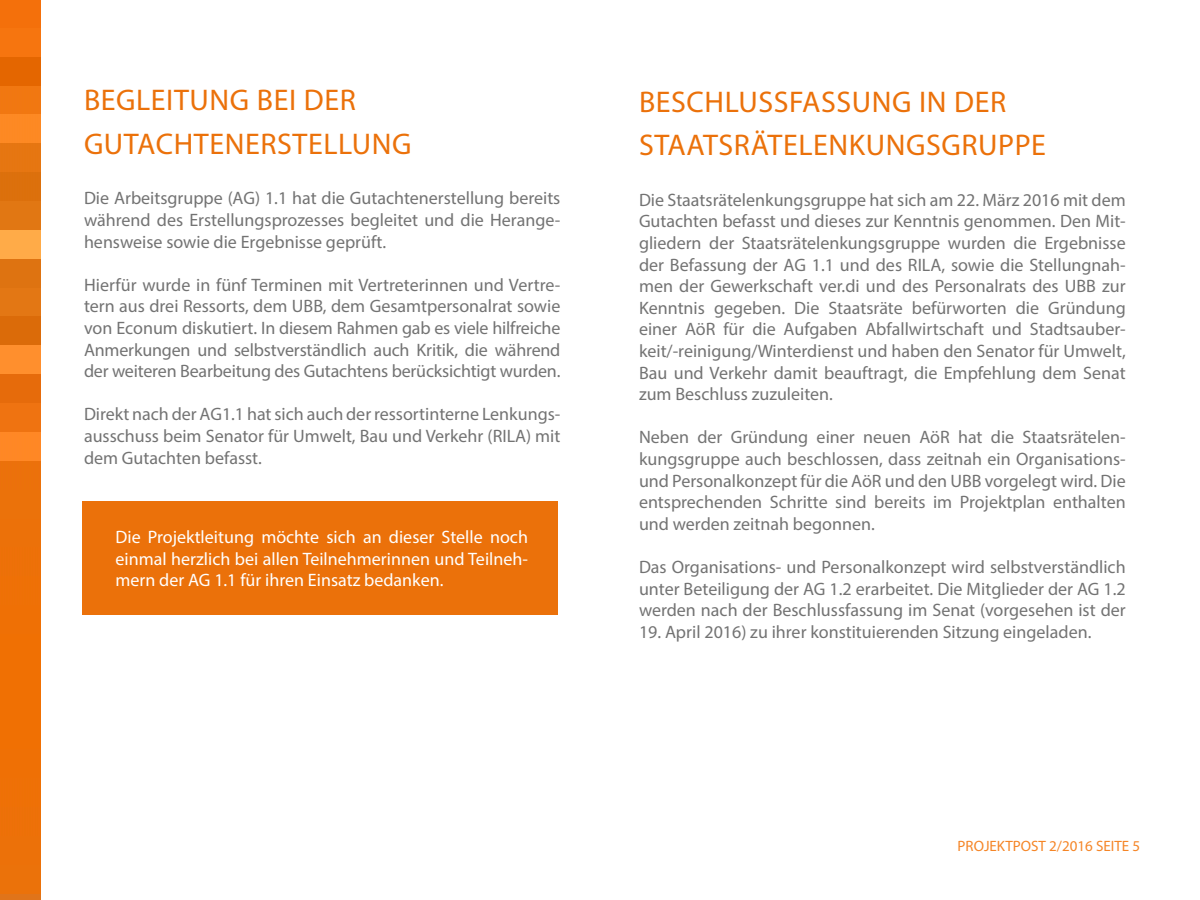
<style>
.page{position:relative;width:1200px;height:900px;background:#fff}
.page>*{position:absolute;margin:0;border:0;box-sizing:border-box;transform-origin:0 0}
.t1{font:30px/43.5px "Myriad Pro";letter-spacing:.02em;color:#eb710a}
.t2{font:18px/21.6px "Myriad Pro";color:#737373;text-align:justify}
.t3{font:18px/21.6px "Myriad Pro";color:#fff;text-align:justify}
.t4{font:15px "Myriad Pro";color:#f58526}
</style>
<div class="page">
<img style="left:0;top:0;width:40px;height:900px">
<div style="left:83px;top:501px;width:475px;height:114px;background:#eb710a"></div>
<h1 class="t1" style="left:84px;top:78px;width:329px">BEGLEITUNG BEI DER<br>GUTACHTENERSTELLUNG</h1>
<p class="t2" style="left:84px;top:187px;width:478px">Die Arbeitsgruppe (AG) 1.1 hat die Gutachtenerstellung bereits während des Erstellungsprozesses begleitet und die Herange&shy;hensweise sowie die Ergebnisse geprüft.</p>
<p class="t2" style="left:84px;top:274px;width:478px">Hierfür wurde in fünf Terminen mit Vertreterinnen und Vertre&shy;tern aus drei Ressorts, dem UBB, dem Gesamtpersonalrat sowie von Econum diskutiert. In diesem Rahmen gab es viele hilfreiche Anmerkungen und selbstverständlich auch Kritik, die während der weiteren Bearbeitung des Gutachtens berücksichtigt wurden.</p>
<p class="t2" style="left:84px;top:403px;width:478px">Direkt nach der AG1.1 hat sich auch der ressortinterne Lenkungs&shy;ausschuss beim Senator für Umwelt, Bau und Verkehr (RILA) mit dem Gutachten befasst.</p>
<p class="t3" style="left:116px;top:526px;width:414px">Die Projektleitung möchte sich an dieser Stelle noch einmal herzlich bei allen Teilnehmerinnen und Teilneh&shy;mern der AG 1.1 für ihren Einsatz bedanken.</p>
<h1 class="t1" style="left:639px;top:79px;width:409px">BESCHLUSSFASSUNG IN DER<br>STAATSRÄTELENKUNGSGRUPPE</h1>
<p class="t2" style="left:639px;top:189px;width:488px">Die Staatsrätelenkungsgruppe hat sich am 22. März 2016 mit dem Gutachten befasst und dieses zur Kenntnis genommen. Den Mit&shy;gliedern der Staatsrätelenkungsgruppe wurden die Ergebnisse der Befassung der AG 1.1 und des RILA, sowie die Stellungnah&shy;men der Gewerkschaft ver.di und des Personalrats des UBB zur Kenntnis gegeben. Die Staatsräte befürworten die Gründung einer AöR für die Aufgaben Abfallwirtschaft und Stadtsauber&shy;keit/-reinigung/Winterdienst und haben den Senator für Umwelt, Bau und Verkehr damit beauftragt, die Empfehlung dem Senat zum Beschluss zuzuleiten.</p>
<p class="t2" style="left:639px;top:426px;width:488px">Neben der Gründung einer neuen AöR hat die Staatsrätelen&shy;kungsgruppe auch beschlossen, dass zeitnah ein Organisations&shy;und Personalkonzept für die AöR und den UBB vorgelegt wird. Die entsprechenden Schritte sind bereits im Projektplan enthalten und werden zeitnah begonnen.</p>
<p class="t2" style="left:639px;top:556px;width:488px">Das Organisations- und Personalkonzept wird selbstverständlich unter Beteiligung der AG 1.2 erarbeitet. Die Mitglieder der AG 1.2 werden nach der Beschlussfassung im Senat (vorgesehen ist der</p>
<p class="t2" style="left:639px;top:621px;width:454px">19. April 2016) zu ihrer konstituierenden Sitzung eingeladen.</p>
<p class="t4" style="left:958px;top:837px;width:184px">PROJEKTPOST 2/2016 SEITE 5</p>
</div>
